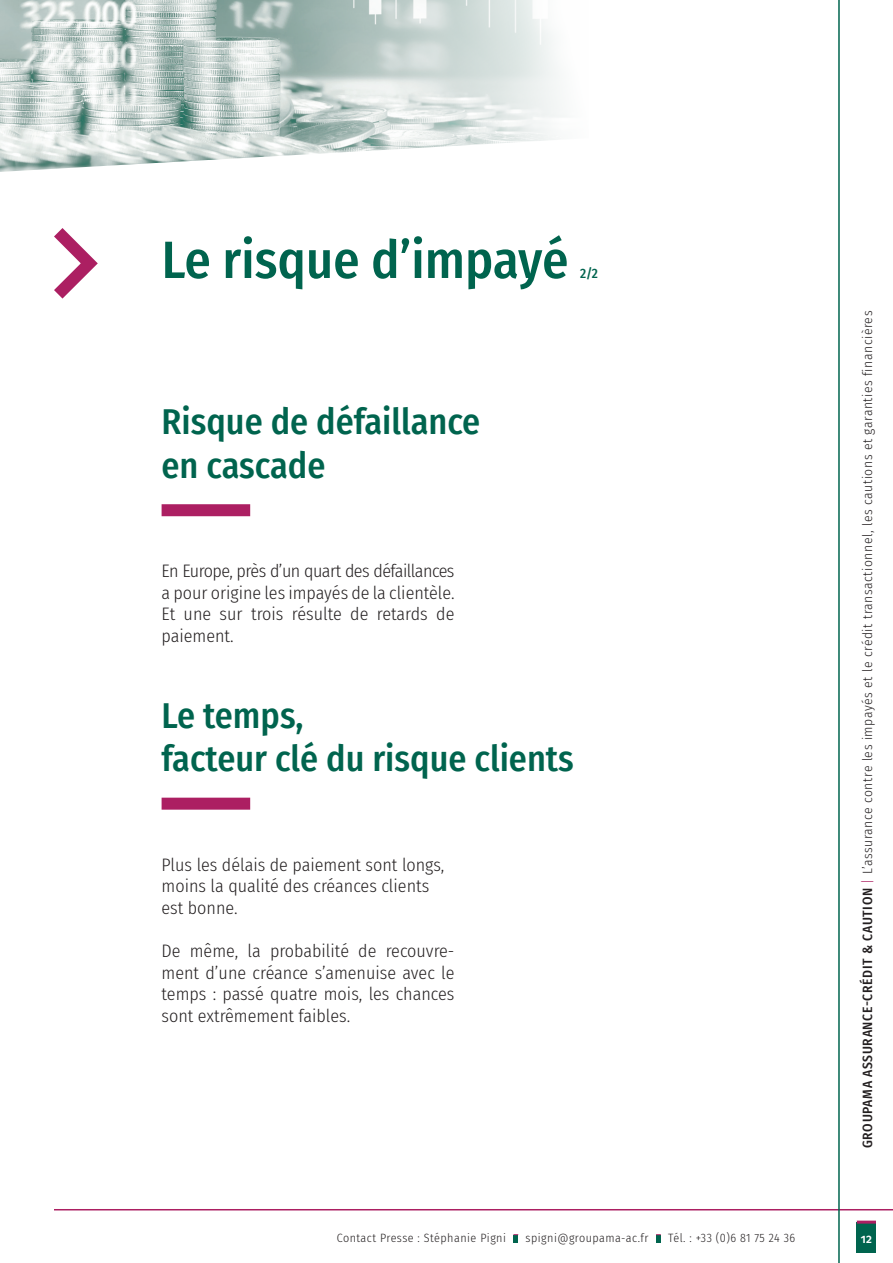
<style>
.page{position:relative;width:893px;height:1263px;background:#fff}
.page>*{position:absolute;margin:0;border:0;box-sizing:border-box;transform-origin:0 0}
.Titre_section{font:500 52.5px "Fira Sans Condensed";color:#00644e}
.Titre{font:500 36px/43.2px "Fira Sans Condensed";color:#00644e}
.Paragraphe_2_lignes{font:300 18px/21.6px "Fira Sans Condensed";color:#231f20;text-align:justify}
.t1{font:300 13.5px "Fira Sans Condensed";letter-spacing:.04em;color:#231f20}
.Titre_section-2{font:500 13.5px "Fira Sans Condensed";color:#00644e}
.t2{font:500 12.75px "Fira Sans Condensed";color:#fff}
.t3{font:300 12px "Fira Sans Condensed";letter-spacing:.04em;color:#231f20}
.s1{font-weight:500}
.s2{color:#ac1f62}
</style>
<div class="page">
<div style="left:857px;top:1222px;width:19px;height:31px;background:#00644e"></div>
<hr style="left:857px;top:1220px;width:19px;height:3px;background:#ac1f62">
<hr style="left:54px;top:1209px;width:839px;height:1px;background:#ac1f62">
<hr style="left:838px;top:0;width:2px;height:1263px;background:#00644e">
<svg style="left:513px;top:1234px;width:5px;height:8px"></svg>
<svg style="left:656px;top:1234px;width:5px;height:8px"></svg>
<svg style="left:54px;top:228px;width:44px;height:71px"></svg>
<img style="left:0;top:0;width:565px;height:172px">
<div style="left:162px;top:504px;width:88px;height:12px;background:#ac1f62"></div>
<div style="left:162px;top:798px;width:88px;height:12px;background:#ac1f62"></div>
<p class="Titre_section" style="left:162px;top:218px;width:408px">Le risque d’impayé</p>
<p class="Titre_section-2" style="left:580px;top:262px;width:20px">2/2</p>
<p class="Titre" style="left:162px;top:398px;width:320px">Risque de défaillance en cascade</p>
<p class="Paragraphe_2_lignes" style="left:162px;top:560px;width:294px">En Europe, près d’un quart des défaillances a pour origine les impayés de la clientèle.<br>Et une sur trois résulte de retards de paiement.</p>
<p class="Titre" style="left:162px;top:692px;width:414px">Le temps,<br>facteur clé du risque clients</p>
<p class="Paragraphe_2_lignes" style="left:162px;top:853px;width:284px;text-align:left">Plus les délais de paiement sont longs, moins la qualité des créances clients est bonne.</p>
<p class="Paragraphe_2_lignes" style="left:162px;top:940px;width:294px">De même, la probabilité de recouvre&shy;ment d’une créance s’amenuise avec le temps : passé quatre mois, les chances sont extrêmement faibles.</p>
<p class="t1" style="left:858px;top:1148px;width:839px;rotate:-90deg"><span class="s1">GROUPAMA ASSURANCE-CRÉDIT &amp; CAUTION</span> <span class="s2">|</span> L’assurance contre les impayés et le crédit transactionnel, les cautions et garanties financières</p>
<p class="t3" style="left:337px;top:1230px;width:171px">Contact Presse : Stéphanie Pigni</p>
<p class="t3" style="left:526px;top:1230px;width:124px">spigni@groupama-ac.fr</p>
<p class="t3" style="left:668px;top:1230px;width:128px">Tél. : +33 (0)6 81 75 24 36</p>
<p class="t2" style="left:861px;top:1229px;width:12px">12</p>
</div>
